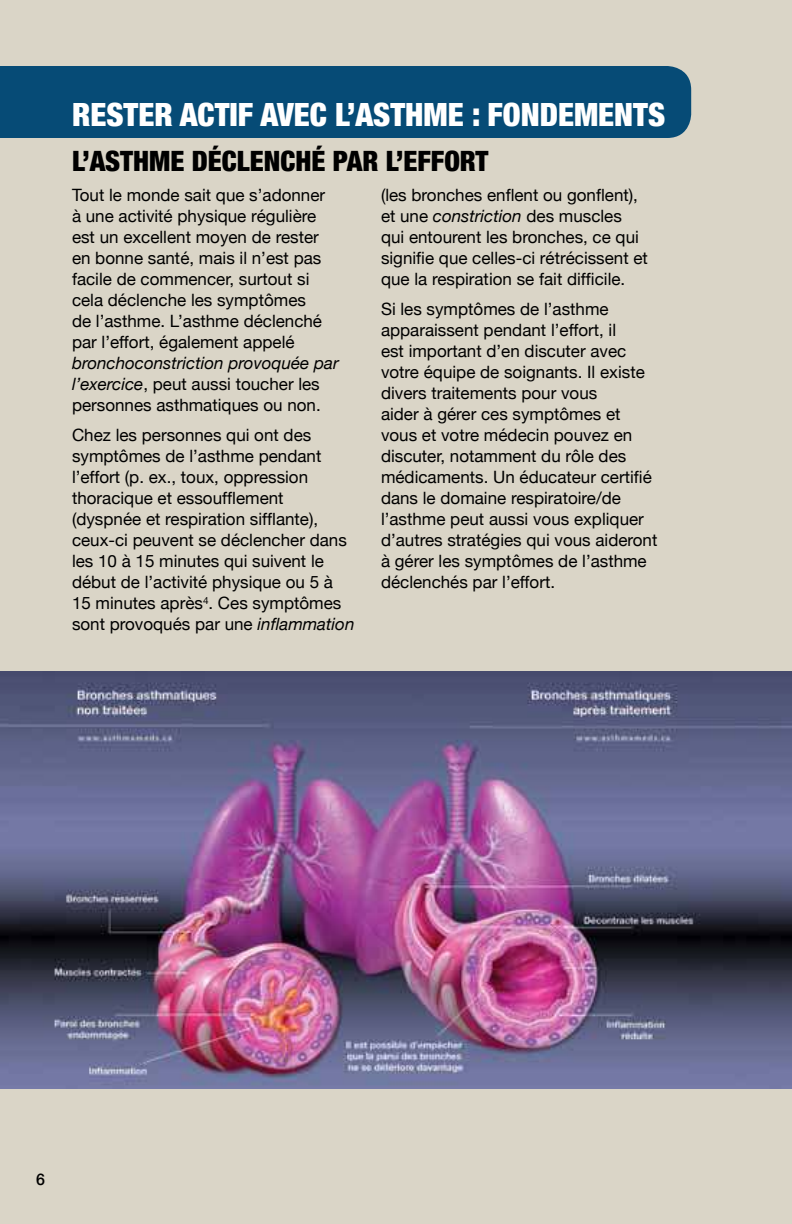
<style>
.page{position:relative;width:792px;height:1224px;background:#dad5c7}
.page>*{position:absolute;margin:0;border:0;box-sizing:border-box;transform-origin:0 0}
.t1{font:900 condensed 32px "Helvetica Neue";color:#fff}
.t2{font:900 condensed 28px "Helvetica Neue";color:#000}
.t3{font:17px/21px "Helvetica Neue";color:#000}
.t4{font:500 16px "Helvetica Neue";color:#000}
.s1{font-style:italic}
</style>
<div class="page">
<div style="left:0;top:66px;width:691px;height:72px;background:#064b76"></div>
<img style="left:0;top:671px;width:792px;height:418px">
<h1 class="t1" style="left:72px;top:88px;width:595px">RESTER ACTIF AVEC L’ASTHME : FONDEMENTS</h1>
<h2 class="t2" style="left:72px;top:146px;width:418px">L’ASTHME DÉCLENCHÉ PAR L’EFFORT</h2>
<p class="t3" style="left:381px;top:186px;width:268px">(les bronches enflent ou gonflent), et une <span class="s1">constriction</span> des muscles qui entourent les bronches, ce qui signifie que celles-ci rétrécissent et que la respiration se fait difficile.</p>
<p class="t3" style="left:381px;top:299px;width:278px">Si les symptômes de l’asthme apparaissent pendant l’effort, il<br>est important d’en discuter avec votre équipe de soignants. Il existe divers traitements pour vous<br>aider à gérer ces symptômes et vous et votre médecin pouvez en discuter, notamment du rôle des médicaments. Un éducateur certifié dans le domaine respiratoire/de l’asthme peut aussi vous expliquer d’autres stratégies qui vous aideront à gérer les symptômes de l’asthme déclenchés par l’effort.</p>
<p class="t3" style="left:72px;top:185px;width:255px">Tout le monde sait que s’adonner à une activité physique régulière est un excellent moyen de rester en bonne santé, mais il n’est pas facile de commencer, surtout si cela déclenche les symptômes de l’asthme. L’asthme déclenché par l’effort, également appelé</p>
<p class="t3" style="left:72px;top:353px;width:268px"><span class="s1">bronchoconstriction provoquée par l’exercice</span>, peut aussi toucher les personnes asthmatiques ou non.</p>
<p class="t3" style="left:72px;top:425px;width:284px">Chez les personnes qui ont des symptômes de l’asthme pendant l’effort (p. ex., toux, oppression thoracique et essoufflement (dyspnée et respiration sifflante), ceux-ci peuvent se déclencher dans les 10 à 15 minutes qui suivent le début de l’activité physique ou 5 à 15 minutes après<sup>4</sup>. Ces symptômes sont provoqués par une <span class="s1">inflammation</span></p>
<p class="t4" style="left:36px;top:1170px;width:10px">6</p>
</div>
